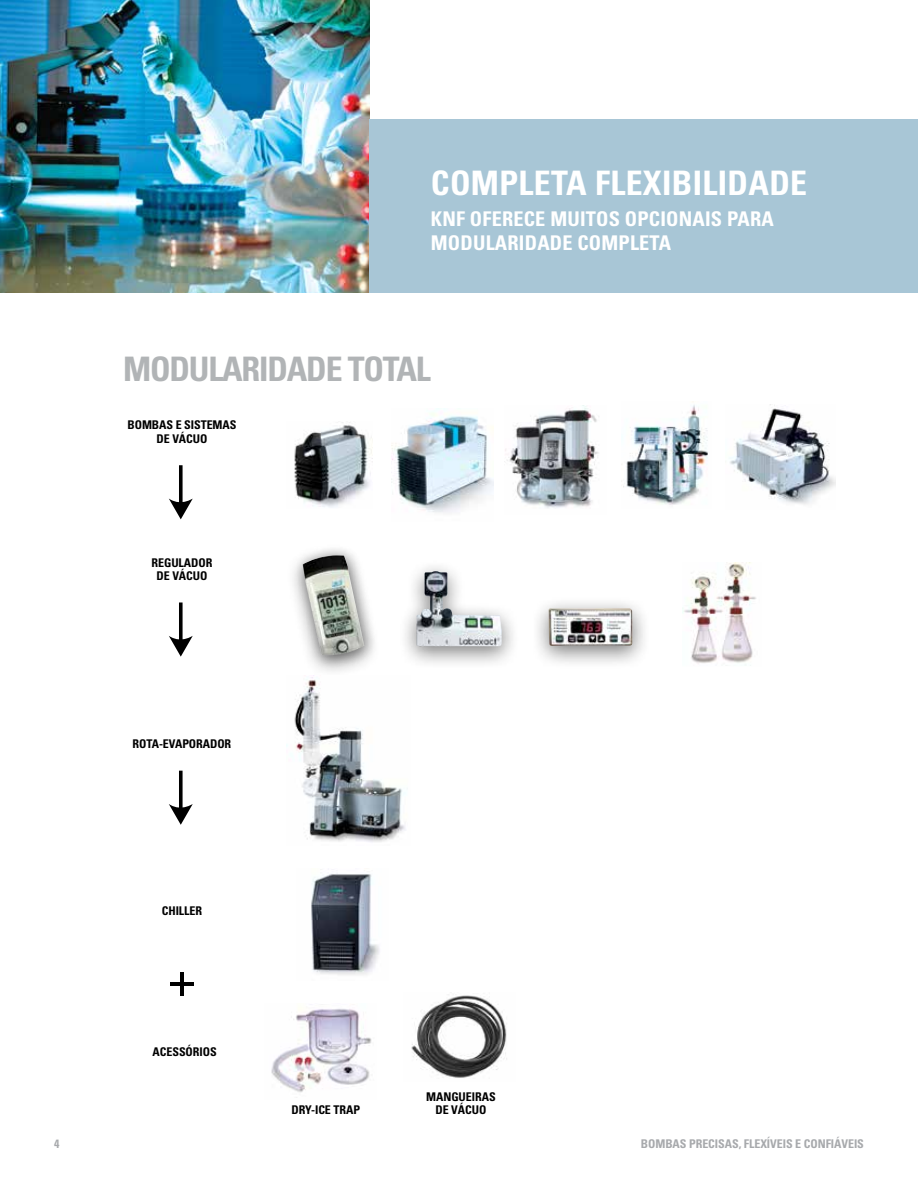
<style>
.page{position:relative;width:918px;height:1188px;background:#fff}
.page>*{position:absolute;margin:0;border:0;box-sizing:border-box;transform-origin:0 0}
.t1{font:700 condensed 33.75px "Univers";letter-spacing:.01em;color:#fff}
.t2{font:700 condensed 33.75px "Univers";letter-spacing:-.035em;color:#b1b4b6}
.t3{font:700 condensed 20.25px/24px "Univers";letter-spacing:.01em;color:#fff}
.t4{font:700 condensed 12px/13.5px "Univers";letter-spacing:-.005em;color:#000;text-align:center}
.t5{font:700 condensed 12px "Univers";letter-spacing:-.005em;color:#a7a9ac}
</style>
<div class="page">
<div style="left:401px;top:559px;width:119px;height:109px;background:#000;opacity:.5"></div>
<img style="left:416px;top:571px;width:86px;height:76px">
<div style="left:532px;top:596px;width:117px;height:74px;background:#000;opacity:.5"></div>
<img style="left:548px;top:608px;width:85px;height:39px">
<img style="left:294px;top:422px;width:79px;height:86px">
<img style="left:392px;top:408px;width:102px;height:105px">
<div style="left:286px;top:543px;width:95px;height:136px;background:#000;opacity:.5"></div>
<img style="left:303px;top:555px;width:61px;height:101px">
<img style="left:505px;top:405px;width:94px;height:104px">
<img style="left:623px;top:401px;width:85px;height:104px">
<img style="left:730px;top:404px;width:105px;height:101px">
<img style="left:683px;top:563px;width:73px;height:102px">
<img style="left:271px;top:1008px;width:101px;height:85px">
<img style="left:411px;top:994px;width:96px;height:84px">
<img style="left:0;top:0;width:369px;height:293px">
<div style="left:369px;top:119px;width:549px;height:174px;background:#a8c6d6"></div>
<svg style="left:169px;top:465px;width:24px;height:54px"></svg>
<svg style="left:169px;top:602px;width:24px;height:55px"></svg>
<svg style="left:169px;top:771px;width:24px;height:54px"></svg>
<hr style="left:180px;top:972px;width:4px;height:24px;background:#000">
<hr style="left:170px;top:982px;width:24px;height:4px;background:#000">
<img style="left:287px;top:675px;width:119px;height:167px">
<img style="left:311px;top:873px;width:69px;height:102px">
<h1 class="t1" style="left:431px;top:162px;width:378px">COMPLETA FLEXIBILIDADE</h1>
<h2 class="t3" style="left:431px;top:207px;width:345px">KNF OFERECE MUITOS OPCIONAIS PARA<br>MODULARIDADE COMPLETA</h2>
<h1 class="t2" style="left:123px;top:348px;width:309px">MODULARIDADE TOTAL</h1>
<p class="t4" style="left:127px;top:418px;width:111px">BOMBAS E SISTEMAS<br>DE VÁCUO</p>
<p class="t4" style="left:152px;top:555px;width:62px">REGULADOR<br>DE VÁCUO</p>
<p class="t4" style="left:133px;top:737px;width:100px">ROTA-EVAPORADOR</p>
<p class="t4" style="left:162px;top:904px;width:42px">CHILLER</p>
<p class="t4" style="left:153px;top:1045px;width:66px">ACESSÓRIOS</p>
<p class="t4" style="left:291px;top:1103px;width:70px">DRY-ICE TRAP</p>
<p class="t4" style="left:426px;top:1090px;width:71px">MANGUEIRAS<br>DE VÁCUO</p>
<p class="t5" style="left:54px;top:1137px;width:7px">4</p>
<p class="t5" style="left:641px;top:1137px;width:225px">BOMBAS PRECISAS, FLEXÍVEIS E CONFIÁVEIS</p>
</div>
